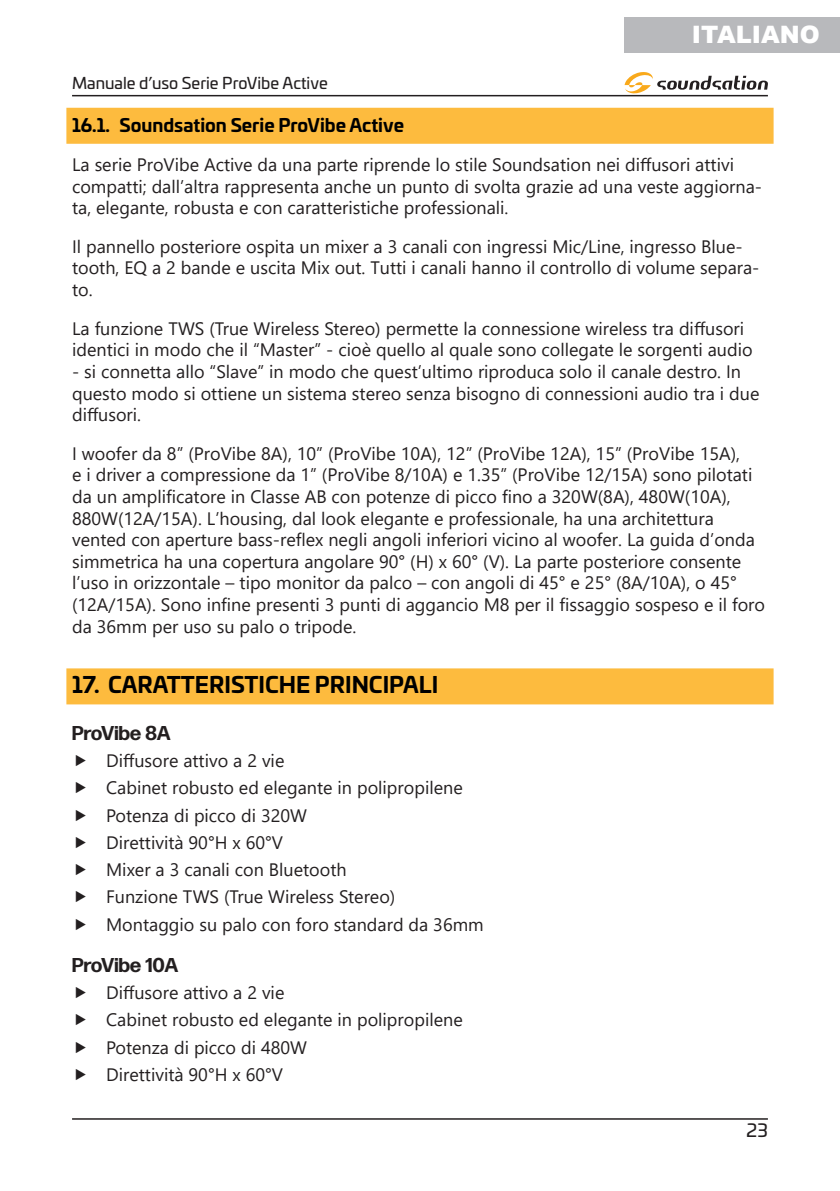
<style>
.page{position:relative;width:840px;height:1191px;background:#fff}
.page>*{position:absolute;margin:0;border:0;box-sizing:border-box;transform-origin:0 0}
.t1{font:900 24px "Arial";color:#fff}
.t2{font:700 22px "Univia Pro";color:#000}
.ITA_-_Title_3_for_User_Manuals{font:700 20px "Forma DJR Display";letter-spacing:.01em;color:#231f20}
.ITA_-_Basic_Text_w_3mm_space_after{font:18px/21.6px "Segoe UI";color:#231f20}
.t3{font:700 18px "Univia Pro";color:#000}
.t4{font:18px "Univia Pro";color:#231f20}
.t5{font:16px "Univia Pro";color:#231f20}
</style>
<div class="page">
<hr style="left:72px;top:95px;width:695px;height:1px;background:#231f20">
<svg style="left:624px;top:72px;width:143px;height:22px"></svg>
<hr style="left:72px;top:1118px;width:695px;height:1px;background:#231f20">
<div style="left:624px;top:17px;width:215px;height:35px;background:#b8b9bc"></div>
<div style="left:66px;top:108px;width:707px;height:36px;background:#fdbb3e"></div>
<div style="left:66px;top:668px;width:707px;height:36px;background:#fdbb3e"></div>
<h1 class="t1" style="left:691px;top:17px;width:129px">ITALIANO</h1>
<p class="t5" style="left:72px;top:71px;width:257px">Manuale d’uso Serie ProVibe Active</p>
<p class="t3" style="left:72px;top:111px;width:333px">16.1. Soundsation Serie ProVibe Active</p>
<p class="ITA_-_Basic_Text_w_3mm_space_after" style="left:72px;top:152px;width:691px">La serie ProVibe Active da una parte riprende lo stile Soundsation nei diffusori attivi compatti; dall’altra rappresenta anche un punto di svolta grazie ad una veste aggiorna&shy;ta, elegante, robusta e con caratteristiche professionali.</p>
<p class="ITA_-_Basic_Text_w_3mm_space_after" style="left:72px;top:234px;width:688px">Il pannello posteriore ospita un mixer a 3 canali con ingressi Mic/Line, ingresso Blue&shy;tooth, EQ a 2 bande e uscita Mix out. Tutti i canali hanno il controllo di volume separa&shy;to.</p>
<p class="ITA_-_Basic_Text_w_3mm_space_after" style="left:72px;top:316px;width:681px">La funzione TWS (True Wireless Stereo) permette la connessione wireless tra diffusori identici in modo che il “Master” - cioè quello al quale sono collegate le sorgenti audio</p>
<p class="ITA_-_Basic_Text_w_3mm_space_after" style="left:72px;top:359px;width:688px">- si connetta allo “Slave” in modo che quest’ultimo riproduca solo il canale destro. In questo modo si ottiene un sistema stereo senza bisogno di connessioni audio tra i due diffusori.</p>
<p class="ITA_-_Basic_Text_w_3mm_space_after" style="left:72px;top:441px;width:694px">I woofer da 8” (ProVibe 8A), 10” (ProVibe 10A), 12” (ProVibe 12A), 15” (ProVibe 15A),<br>e i driver a compressione da 1” (ProVibe 8/10A) e 1.35” (ProVibe 12/15A) sono pilotati da un amplificatore in Classe AB con potenze di picco fino a 320W(8A), 480W(10A), 880W(12A/15A). L’housing, dal look elegante e professionale, ha una architettura vented con aperture bass-reflex negli angoli inferiori vicino al woofer. La guida d’onda simmetrica ha una copertura angolare 90° (H) x 60° (V). La parte posteriore consente l’uso in orizzontale – tipo monitor da palco – con angoli di 45° e 25° (8A/10A), o 45° (12A/15A). Sono infine presenti 3 punti di aggancio M8 per il fissaggio sospeso e il foro da 36mm per uso su palo o tripode.</p>
<p class="t2" style="left:72px;top:667px;width:367px">17. CARATTERISTICHE PRINCIPALI</p>
<p class="ITA_-_Title_3_for_User_Manuals" style="left:72px;top:720px;width:100px">ProVibe 8A</p>
<p class="ITA_-_Basic_Text_w_3mm_space_after" style="left:106px;top:748px;width:180px">Diffusore attivo a 2 vie</p>
<p class="ITA_-_Basic_Text_w_3mm_space_after" style="left:106px;top:775px;width:358px">Cabinet robusto ed elegante in polipropilene</p>
<p class="ITA_-_Basic_Text_w_3mm_space_after" style="left:106px;top:803px;width:202px">Potenza di picco di 320W</p>
<p class="ITA_-_Basic_Text_w_3mm_space_after" style="left:106px;top:830px;width:178px">Direttività 90°H x 60°V</p>
<p class="ITA_-_Basic_Text_w_3mm_space_after" style="left:106px;top:857px;width:242px">Mixer a 3 canali con Bluetooth</p>
<p class="ITA_-_Basic_Text_w_3mm_space_after" style="left:106px;top:884px;width:290px">Funzione TWS (True Wireless Stereo)</p>
<p class="ITA_-_Basic_Text_w_3mm_space_after" style="left:106px;top:912px;width:379px">Montaggio su palo con foro standard da 36mm</p>
<p class="ITA_-_Title_3_for_User_Manuals" style="left:72px;top:952px;width:107px">ProVibe 10A</p>
<p class="ITA_-_Basic_Text_w_3mm_space_after" style="left:106px;top:980px;width:180px">Diffusore attivo a 2 vie</p>
<p class="ITA_-_Basic_Text_w_3mm_space_after" style="left:106px;top:1007px;width:358px">Cabinet robusto ed elegante in polipropilene</p>
<p class="ITA_-_Basic_Text_w_3mm_space_after" style="left:106px;top:1034px;width:202px">Potenza di picco di 480W</p>
<p class="ITA_-_Basic_Text_w_3mm_space_after" style="left:106px;top:1062px;width:178px">Direttività 90°H x 60°V</p>
<p class="t4" style="left:746px;top:1116px;width:23px">23</p>
</div>
